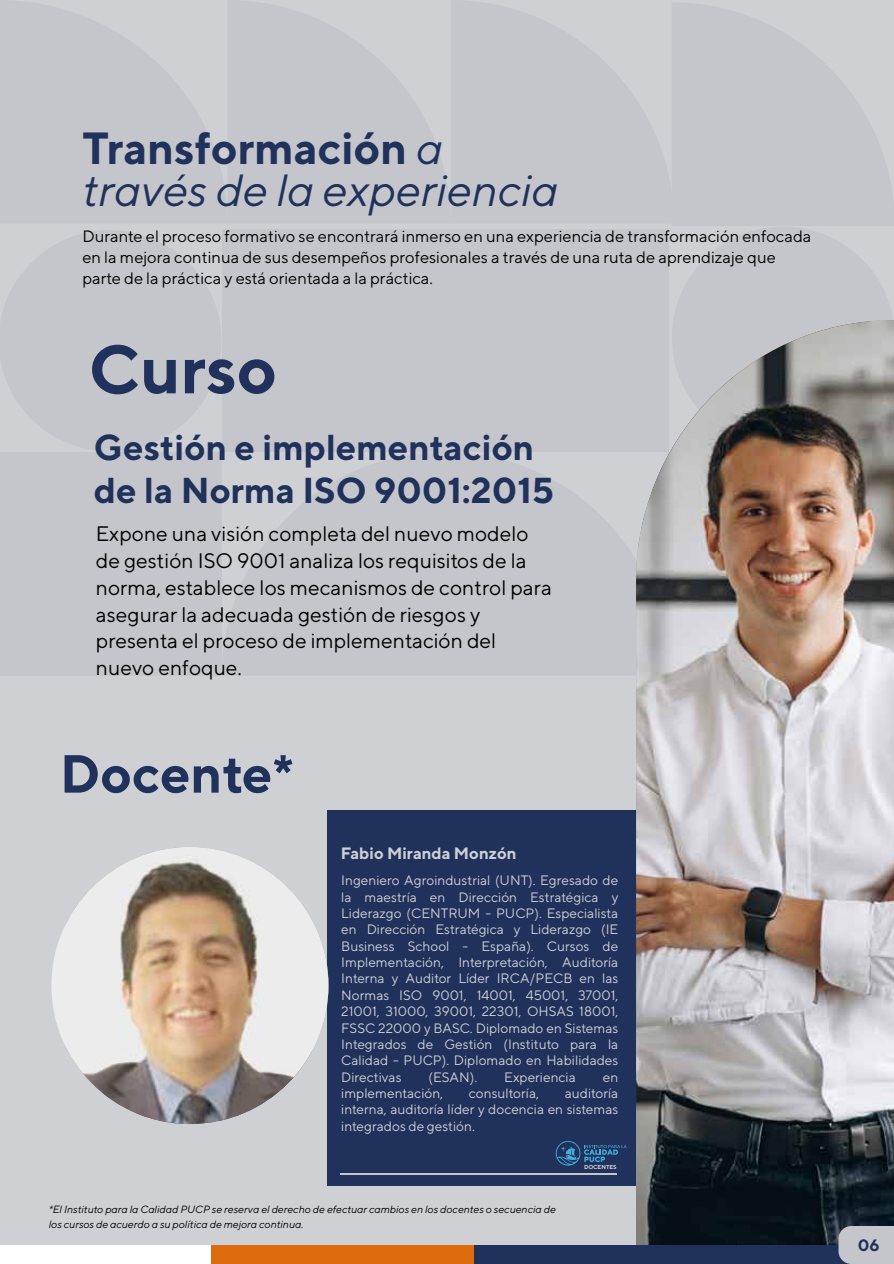
<style>
.page{position:relative;width:894px;height:1264px;background:#fff}
.page>*{position:absolute;margin:0;border:0;box-sizing:border-box;transform-origin:0 0}
.t1{font:700 67.95px "TT Norms";color:#20315c}
.t2{font:700 53.55px "TT Norms";color:#20315c}
.t3{font:italic 45px/42px "TT Norms";color:#20315c}
.t4{font:700 36px/43.2px "TT Norms";color:#20315c}
.t5{font:21px/26.8px "TT Norms";color:#010101}
.t6{font:16.5px/21px "TT Norms";color:#010101}
.t7{font:700 16.5px "TT Norms";color:#ced0d4}
.t8{font:700 16.5px "TT Norms";color:#20315c}
.t9{font:13.65px/16.4px "TT Norms";color:#ced0d4;text-align:justify}
.t10{font:italic 10.5px/15px "TT Norms";color:#010101}
.t11{font:700 5.7px "TT Norms";letter-spacing:-.005em;color:#ced0d4}
.s1{font-weight:700;font-style:normal}
</style>
<div class="page">
<div style="left:0;top:0;width:894px;height:1263px;background:#c5c6cb"></div>
<div style="left:327px;top:811px;width:310px;height:375px;background:#20315c"></div>
<img style="left:51px;top:847px;width:277px;height:277px;border-radius:139px">
<hr style="left:340px;top:1173px;width:277px;height:1px;background:#c5c6cb">
<svg style="left:556px;top:1141px;width:71px;height:25px"></svg>
<img style="left:636px;top:320px;width:258px;height:925px">
<div style="left:0;top:1245px;width:211px;height:19px;background:#fff"></div>
<div style="left:211px;top:1245px;width:263px;height:19px;background:#df6b0f"></div>
<div style="left:474px;top:1245px;width:420px;height:19px;background:#20315c"></div>
<svg style="left:838px;top:1226px;width:56px;height:38px"></svg>
<h3 class="t3" style="left:82px;top:126px;width:477px"><span class="s1">Transformación</span> a través de la experiencia</h3>
<p class="t6" style="left:82px;top:226px;width:730px">Durante el proceso formativo se encontrará inmerso en una experiencia de transformación enfocada en la mejora continua de sus desempeños profesionales a través de una ruta de aprendizaje que parte de la práctica y está orientada a la práctica.</p>
<h1 class="t1" style="left:89px;top:327px;width:190px">Curso</h1>
<h3 class="t4" style="left:94px;top:425px;width:462px">Gestión e implementación de la Norma ISO 9001:2015</h3>
<p class="t5" style="left:96px;top:520px;width:458px">Expone una visión completa del nuevo modelo de gestión ISO 9001 analiza los requisitos de la norma, establece los mecanismos de control para asegurar la adecuada gestión de riesgos y presenta el proceso de implementación del nuevo enfoque.</p>
<h2 class="t2" style="left:60px;top:740px;width:236px">Docente*</h2>
<p class="t7" style="left:341px;top:842px;width:177px">Fabio Miranda Monzón</p>
<p class="t9" style="left:341px;top:872px;width:279px">Ingeniero Agroindustrial (UNT). Egresado de la maestría en Dirección Estratégica y Liderazgo (CENTRUM - PUCP). Especialista en Dirección Estratégica y Liderazgo (IE Business School - España). Cursos de Implementación, Interpretación, Auditoría Interna y Auditor Líder IRCA/PECB en las Normas ISO 9001, 14001, 45001, 37001, 21001, 31000, 39001, 22301, OHSAS 18001, FSSC 22000 y BASC. Diplomado en Sistemas Integrados de Gestión (Instituto para la Calidad - PUCP). Diplomado en Habilidades Directivas</p>
<p class="t9" style="left:429px;top:1068px;width:50px">(ESAN).</p>
<p class="t9" style="left:504px;top:1068px;width:73px">Experiencia</p>
<p class="t9" style="left:603px;top:1068px;width:17px">en</p>
<p class="t9" style="left:341px;top:1085px;width:104px">implementación,</p>
<p class="t9" style="left:469px;top:1085px;width:72px">consultoría,</p>
<p class="t9" style="left:341px;top:1085px;width:279px;text-indent:223px">auditoría interna, auditoría líder y docencia en sistemas integrados de gestión.</p>
<p class="t11" style="left:584px;top:1163px;width:34px">DOCENTES</p>
<p class="t10" style="left:49px;top:1201px;width:509px">*El Instituto para la Calidad PUCP se reserva el derecho de efectuar cambios en los docentes o secuencia de los cursos de acuerdo a su política de mejora continua.</p>
<p class="t8" style="left:858px;top:1234px;width:23px">06</p>
</div>
